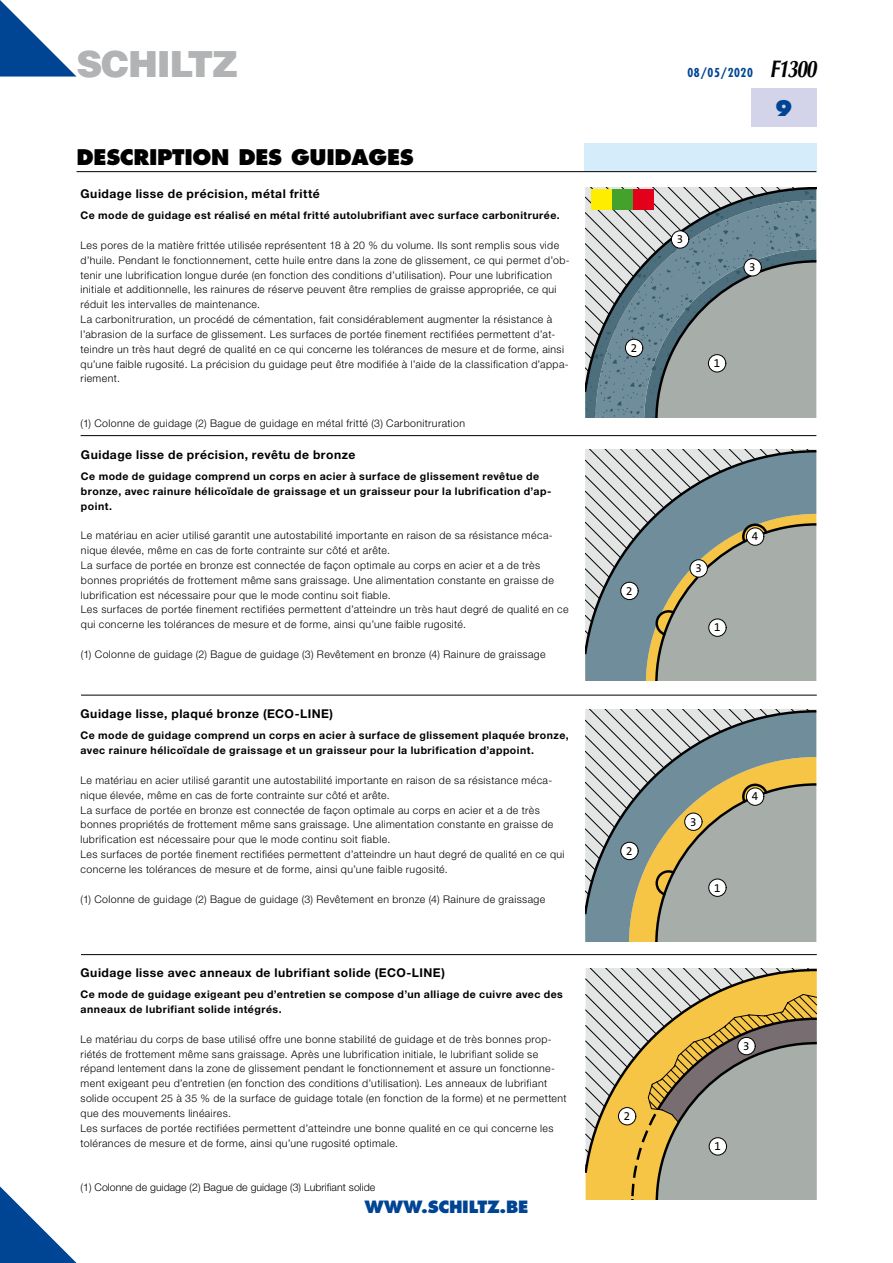
<style>
.page{position:relative;width:893px;height:1263px;background:#fff}
.page>*{position:absolute;margin:0;border:0;box-sizing:border-box;transform-origin:0 0}
.t1{font:900 36px "Helvetica";letter-spacing:-.035em;color:#b1b3b4}
.t2{font:800 21px "Futura";letter-spacing:-.015em;color:#000}
.t3{font:800 21px "Futura";color:#004494}
.t4{font:800 17.85px "Helvetica Neue LT Pro";letter-spacing:.015em;color:#000}
.t5{font:800 16.5px "Futura";letter-spacing:-.015em;color:#004494}
.t6{font:700 12.15px "Helvetica Neue LT Pro";letter-spacing:.04em;color:#000}
.t7{font:700 condensed 12px "Futura";letter-spacing:.05em;color:#004494}
.t8{font:11.55px "The Sans LP5 Plain";color:#000}
.t9{font:10.5px/14.9px "Fibro ab 2019 Light";letter-spacing:.035em;color:#000}
.t10{font:700 10.5px/14.9px "Helvetica Neue LT Pro";letter-spacing:.045em;color:#000}
.t11{font:10.5px "Fibro ab 2019 Light";color:#000}
.s1{font-family:"Optima";font-style:italic;font-stretch:normal;font-size:24px;color:#000}
</style>
<div class="page">
<svg style="left:0;top:1186px;width:77px;height:77px"></svg>
<div style="left:584px;top:143px;width:232px;height:28px;background:#d5edfa"></div>
<hr style="left:77px;top:171px;width:739px;height:1px;background:#000">
<div style="left:751px;top:89px;width:65px;height:38px;background:#d3d4e9"></div>
<svg style="left:0;top:0;width:77px;height:77px"></svg>
<hr style="left:81px;top:435px;width:735px;height:1px;background:#000">
<hr style="left:81px;top:695px;width:736px;height:1px;background:#000">
<hr style="left:81px;top:954px;width:736px;height:1px;background:#000">
<svg style="left:585px;top:394px;width:231px;height:24px;background:#909e9f"></svg>
<svg style="left:585px;top:187px;width:231px;height:207px;background:#8e9da2"></svg>
<div style="left:591px;top:189px;width:21px;height:21px;background:#ffed00"></div>
<div style="left:612px;top:189px;width:21px;height:21px;background:#44a12b"></div>
<div style="left:633px;top:189px;width:21px;height:21px;background:#e2001a"></div>
<div style="left:671px;top:230px;width:18px;height:19px;background:#fff;border:1px solid #000;border-radius:50%"></div>
<div style="left:625px;top:339px;width:18px;height:18px;background:#fff;border:1px solid #000;border-radius:50%"></div>
<div style="left:743px;top:258px;width:19px;height:18px;background:#fff;border:1px solid #000;border-radius:50%"></div>
<div style="left:708px;top:354px;width:18px;height:18px;background:#fff;border:1px solid #000;border-radius:50%"></div>
<svg style="left:585px;top:450px;width:231px;height:231px;background:#99a4a2"></svg>
<div style="left:620px;top:582px;width:18px;height:18px;background:#fff;border:1px solid #000;border-radius:50%"></div>
<svg style="left:708px;top:618px;width:18px;height:19px"></svg>
<div style="left:690px;top:559px;width:18px;height:18px;background:#fff;border:1px solid #000;border-radius:50%"></div>
<div style="left:746px;top:527px;width:18px;height:19px;background:#fff;border:1px solid #000;border-radius:50%"></div>
<svg style="left:585px;top:710px;width:231px;height:231px;background:#a5a99b"></svg>
<div style="left:620px;top:842px;width:18px;height:18px;background:#fff;border:1px solid #000;border-radius:50%"></div>
<div style="left:708px;top:879px;width:18px;height:18px;background:#fff;border:1px solid #000;border-radius:50%"></div>
<div style="left:684px;top:813px;width:18px;height:18px;background:#fff;border:1px solid #000;border-radius:50%"></div>
<div style="left:746px;top:787px;width:18px;height:19px;background:#fff;border:1px solid #000;border-radius:50%"></div>
<svg style="left:586px;top:1167px;width:44px;height:33px"></svg>
<svg style="left:630px;top:1167px;width:186px;height:33px;background:#adac97"></svg>
<svg style="left:586px;top:968px;width:230px;height:199px;background:#b9ab83"></svg>
<div style="left:618px;top:1107px;width:18px;height:18px;background:#fff;border:1px solid #000;border-radius:50%"></div>
<div style="left:709px;top:1137px;width:18px;height:18px;background:#fff;border:1px solid #000;border-radius:50%"></div>
<div style="left:737px;top:1037px;width:19px;height:18px;background:#fff;border:1px solid #000;border-radius:50%"></div>
<h1 class="t1" style="left:77px;top:40px;width:163px">SCHILTZ</h1>
<h3 class="t4" style="left:81px;top:142px;width:278px">DESCRIPTION DES GUIDAGES</h3>
<p class="t6" style="left:81px;top:186px;width:241px">Guidage lisse de précision, métal fritté</p>
<p class="t10" style="left:81px;top:208px;width:481px">Ce mode de guidage est réalisé en métal fritté autolubrifiant avec surface carbonitrurée.</p>
<p class="t9" style="left:81px;top:238px;width:491px">Les pores de la matière frittée utilisée représentent 18 à 20 % du volume. Ils sont remplis sous vide d’huile. Pendant le fonctionnement, cette huile entre dans la zone de glissement, ce qui permet d’ob&shy;tenir une lubrification longue durée (en fonction des conditions d’utilisation). Pour une lubrification initiale et additionnelle, les rainures de réserve peuvent être remplies de graisse appropriée, ce qui réduit les intervalles de maintenance.<br>La carbonitruration, un procédé de cémentation, fait considérablement augmenter la résistance à l’abrasion de la surface de glissement. Les surfaces de portée finement rectifiées permettent d’at&shy;teindre un très haut degré de qualité en ce qui concerne les tolérances de mesure et de forme, ainsi qu’une faible rugosité. La précision du guidage peut être modifiée à l’aide de la classification d’appa&shy;riement.</p>
<p class="t9" style="left:81px;top:416px;width:386px">(1) Colonne de guidage (2) Bague de guidage en métal fritté (3) Carbonitruration</p>
<p class="t6" style="left:81px;top:447px;width:276px">Guidage lisse de précision, revêtu de bronze</p>
<p class="t10" style="left:81px;top:469px;width:472px">Ce mode de guidage comprend un corps en acier à surface de glissement revêtue de bronze, avec rainure hélicoïdale de graissage et un graisseur pour la lubrification d’ap&shy;point.</p>
<p class="t9" style="left:81px;top:528px;width:489px">Le matériau en acier utilisé garantit une autostabilité importante en raison de sa résistance méca&shy;nique élevée, même en cas de forte contrainte sur côté et arête.<br>La surface de portée en bronze est connectée de façon optimale au corps en acier et a de très bonnes propriétés de frottement même sans graissage. Une alimentation constante en graisse de lubrification est nécessaire pour que le mode continu soit fiable.<br>Les surfaces de portée finement rectifiées permettent d’atteindre un très haut degré de qualité en ce qui concerne les tolérances de mesure et de forme, ainsi qu’une faible rugosité.</p>
<p class="t9" style="left:81px;top:646px;width:466px">(1) Colonne de guidage (2) Bague de guidage (3) Revêtement en bronze (4) Rainure de graissage</p>
<h2 class="t2" style="left:77px;top:144px;width:339px">DESCRIPTION DES GUIDAGES</h2>
<p class="t6" style="left:81px;top:706px;width:254px">Guidage lisse, plaqué bronze (ECO-LINE)</p>
<p class="t10" style="left:81px;top:728px;width:490px">Ce mode de guidage comprend un corps en acier à surface de glissement plaquée bronze, avec rainure hélicoïdale de graissage et un graisseur pour la lubrification d’appoint.</p>
<p class="t9" style="left:81px;top:772px;width:485px">Le matériau en acier utilisé garantit une autostabilité importante en raison de sa résistance méca&shy;nique élevée, même en cas de forte contrainte sur côté et arête.<br>La surface de portée en bronze est connectée de façon optimale au corps en acier et a de très bonnes propriétés de frottement même sans graissage. Une alimentation constante en graisse de lubrification est nécessaire pour que le mode continu soit fiable.<br>Les surfaces de portée finement rectifiées permettent d’atteindre un haut degré de qualité en ce qui concerne les tolérances de mesure et de forme, ainsi qu’une faible rugosité.</p>
<p class="t9" style="left:81px;top:891px;width:466px">(1) Colonne de guidage (2) Bague de guidage (3) Revêtement en bronze (4) Rainure de graissage</p>
<p class="t6" style="left:81px;top:965px;width:366px">Guidage lisse avec anneaux de lubrifiant solide (ECO-LINE)</p>
<p class="t10" style="left:81px;top:987px;width:484px">Ce mode de guidage exigeant peu d’entretien se compose d’un alliage de cuivre avec des anneaux de lubrifiant solide intégrés.</p>
<p class="t9" style="left:81px;top:1031px;width:488px">Le matériau du corps de base utilisé offre une bonne stabilité de guidage et de très bonnes prop&shy;riétés de frottement même sans graissage. Après une lubrification initiale, le lubrifiant solide se répand lentement dans la zone de glissement pendant le fonctionnement et assure un fonctionne&shy;ment exigeant peu d’entretien (en fonction des conditions d’utilisation). Les anneaux de lubrifiant solide occupent 25 à 35 % de la surface de guidage totale (en fonction de la forme) et ne permettent que des mouvements linéaires.<br>Les surfaces de portée rectifiées permettent d’atteindre une bonne qualité en ce qui concerne les tolérances de mesure et de forme, ainsi qu’une rugosité optimale.</p>
<p class="t11" style="left:81px;top:1181px;width:296px">(1) Colonne de guidage (2) Bague de guidage (3) Lubrifiant solide</p>
<h3 class="t5" style="left:365px;top:1197px;width:165px">WWW.SCHILTZ.BE</h3>
<p class="t7" style="left:687px;top:65px;width:130px">08/05/2020 <span class="s1">F1300</span></p>
<h2 class="t3" style="left:775px;top:95px;width:19px">9</h2>
<p class="t8" style="left:631px;top:341px;width:8px">2</p>
<p class="t8" style="left:677px;top:233px;width:8px">3</p>
<p class="t8" style="left:749px;top:260px;width:8px">3</p>
<p class="t8" style="left:714px;top:356px;width:8px">1</p>
<p class="t8" style="left:626px;top:584px;width:8px">2</p>
<p class="t8" style="left:695px;top:561px;width:8px">3</p>
<p class="t8" style="left:714px;top:621px;width:8px">1</p>
<p class="t8" style="left:752px;top:530px;width:8px">4</p>
<p class="t8" style="left:626px;top:844px;width:8px">2</p>
<p class="t8" style="left:690px;top:815px;width:8px">3</p>
<p class="t8" style="left:714px;top:881px;width:8px">1</p>
<p class="t8" style="left:752px;top:790px;width:8px">4</p>
<p class="t8" style="left:624px;top:1109px;width:8px">2</p>
<p class="t8" style="left:743px;top:1039px;width:8px">3</p>
<p class="t8" style="left:714px;top:1139px;width:8px">1</p>
</div>
